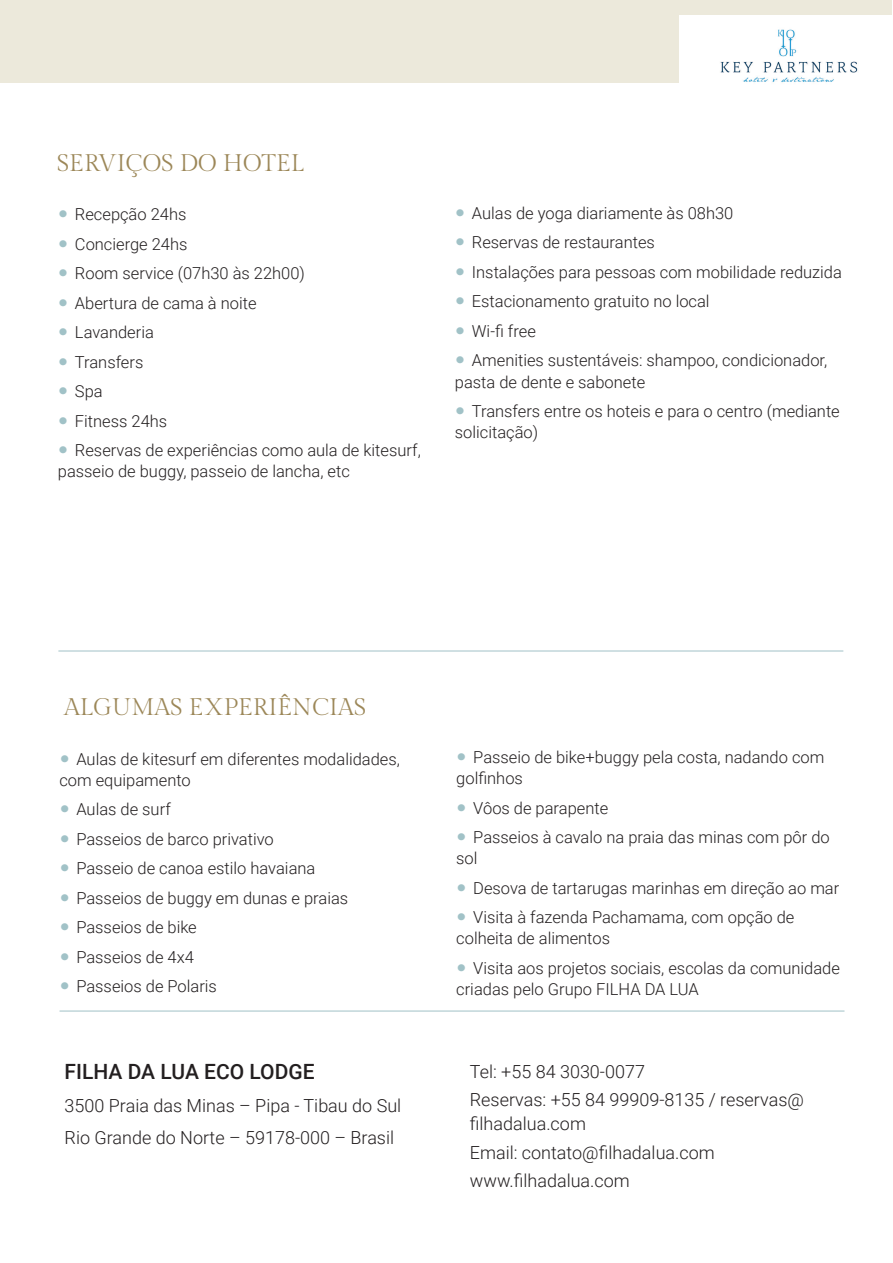
<style>
.page{position:relative;width:893px;height:1263px;background:#fff}
.page>*{position:absolute;margin:0;border:0;box-sizing:border-box;transform-origin:0 0}
.t1{font:24px "Gilda Display";color:#9c8758}
.t2{font:500 21px "Roboto";color:#231f20}
.t3{font:300 18px/28.2px "Roboto";color:#231f20}
.t4{font:300 16.5px/21px "Roboto";color:#231f20}
.s1{font-family:"Verdana";font-weight:400;font-size:19.5px;color:#a1c2c7}
</style>
<div class="page">
<div style="left:0;top:1px;width:891px;height:82px;background:#ece9db"></div>
<div style="left:680px;top:16px;width:213px;height:107px;background:#fff"></div>
<img style="left:720px;top:29px;width:138px;height:54px">
<hr style="left:60px;top:1011px;width:784px;height:1px;background:#a1c2c7">
<hr style="left:58px;top:651px;width:785px;height:1px;background:#a1c2c7">
<h1 class="t1" style="left:57px;top:150px;width:249px">SERVIÇOS DO HOTEL</h1>
<p class="t4" style="left:58px;top:203px;width:130px"><span class="s1">•</span> Recepção 24hs</p>
<p class="t4" style="left:58px;top:233px;width:131px"><span class="s1">•</span> Concierge 24hs</p>
<p class="t4" style="left:58px;top:262px;width:248px"><span class="s1">•</span> Room service (07h30 às 22h00)</p>
<p class="t4" style="left:58px;top:292px;width:200px"><span class="s1">•</span> Abertura de cama à noite</p>
<p class="t4" style="left:58px;top:321px;width:97px"><span class="s1">•</span> Lavanderia</p>
<p class="t4" style="left:58px;top:351px;width:87px"><span class="s1">•</span> Transfers</p>
<p class="t4" style="left:58px;top:380px;width:46px"><span class="s1">•</span> Spa</p>
<p class="t4" style="left:58px;top:410px;width:111px"><span class="s1">•</span> Fitness 24hs</p>
<p class="t4" style="left:58px;top:439px;width:364px"><span class="s1">•</span> Reservas de experiências como aula de kitesurf, passeio de buggy, passeio de lancha, etc</p>
<p class="t4" style="left:455px;top:202px;width:280px"><span class="s1">•</span> Aulas de yoga diariamente às 08h30</p>
<p class="t4" style="left:455px;top:231px;width:202px"><span class="s1">•</span> Reservas de restaurantes</p>
<p class="t4" style="left:455px;top:261px;width:389px"><span class="s1">•</span> Instalações para pessoas com mobilidade reduzida</p>
<p class="t4" style="left:455px;top:290px;width:256px"><span class="s1">•</span> Estacionamento gratuito no local</p>
<p class="t4" style="left:455px;top:320px;width:83px"><span class="s1">•</span> Wi-fi free</p>
<p class="t4" style="left:455px;top:349px;width:374px"><span class="s1">•</span> Amenities sustentáveis: shampoo, condicionador, pasta de dente e sabonete</p>
<p class="t4" style="left:455px;top:400px;width:386px"><span class="s1">•</span> Transfers entre os hoteis e para o centro (mediante solicitação)</p>
<h1 class="t1" style="left:64px;top:694px;width:304px">ALGUMAS EXPERIÊNCIAS</h1>
<p class="t4" style="left:59px;top:748px;width:342px"><span class="s1">•</span> Aulas de kitesurf em diferentes modalidades, com equipamento</p>
<p class="t4" style="left:59px;top:798px;width:113px"><span class="s1">•</span> Aulas de surf</p>
<p class="t4" style="left:59px;top:828px;width:216px"><span class="s1">•</span> Passeios de barco privativo</p>
<p class="t4" style="left:59px;top:857px;width:258px"><span class="s1">•</span> Passeio de canoa estilo havaiana</p>
<p class="t4" style="left:59px;top:887px;width:290px"><span class="s1">•</span> Passeios de buggy em dunas e praias</p>
<p class="t4" style="left:59px;top:916px;width:139px"><span class="s1">•</span> Passeios de bike</p>
<p class="t4" style="left:59px;top:946px;width:136px"><span class="s1">•</span> Passeios de 4x4</p>
<p class="t4" style="left:59px;top:975px;width:159px"><span class="s1">•</span> Passeios de Polaris</p>
<p class="t2" style="left:65px;top:1057px;width:252px">FILHA DA LUA ECO LODGE</p>
<p class="t3" style="left:65px;top:1088px;width:338px;line-height:32.5px">3500 Praia das Minas – Pipa - Tibau do Sul<br>Rio Grande do Norte – 59178-000 – Brasil</p>
<p class="t4" style="left:456px;top:746px;width:370px"><span class="s1">•</span> Passeio de bike+buggy pela costa, nadando com golfinhos</p>
<p class="t4" style="left:456px;top:797px;width:153px"><span class="s1">•</span> Vôos de parapente</p>
<p class="t4" style="left:456px;top:826px;width:375px"><span class="s1">•</span> Passeios à cavalo na praia das minas com pôr do sol</p>
<p class="t4" style="left:456px;top:877px;width:385px"><span class="s1">•</span> Desova de tartarugas marinhas em direção ao mar</p>
<p class="t4" style="left:456px;top:906px;width:340px"><span class="s1">•</span> Visita à fazenda Pachamama, com opção de colheita de alimentos</p>
<p class="t4" style="left:456px;top:957px;width:385px"><span class="s1">•</span> Visita aos projetos sociais, escolas da comunidade criadas pelo Grupo FILHA DA LUA</p>
<p class="t3" style="left:470px;top:1057px;width:335px">Tel: +55 84 3030-0077<br>Reservas: +55 84 99909-8135 / reservas@</p>
<p class="t3" style="left:470px;top:1109px;width:246px">filhadalua.com<br>Email: contato@filhadalua.com www.filhadalua.com</p>
</div>
